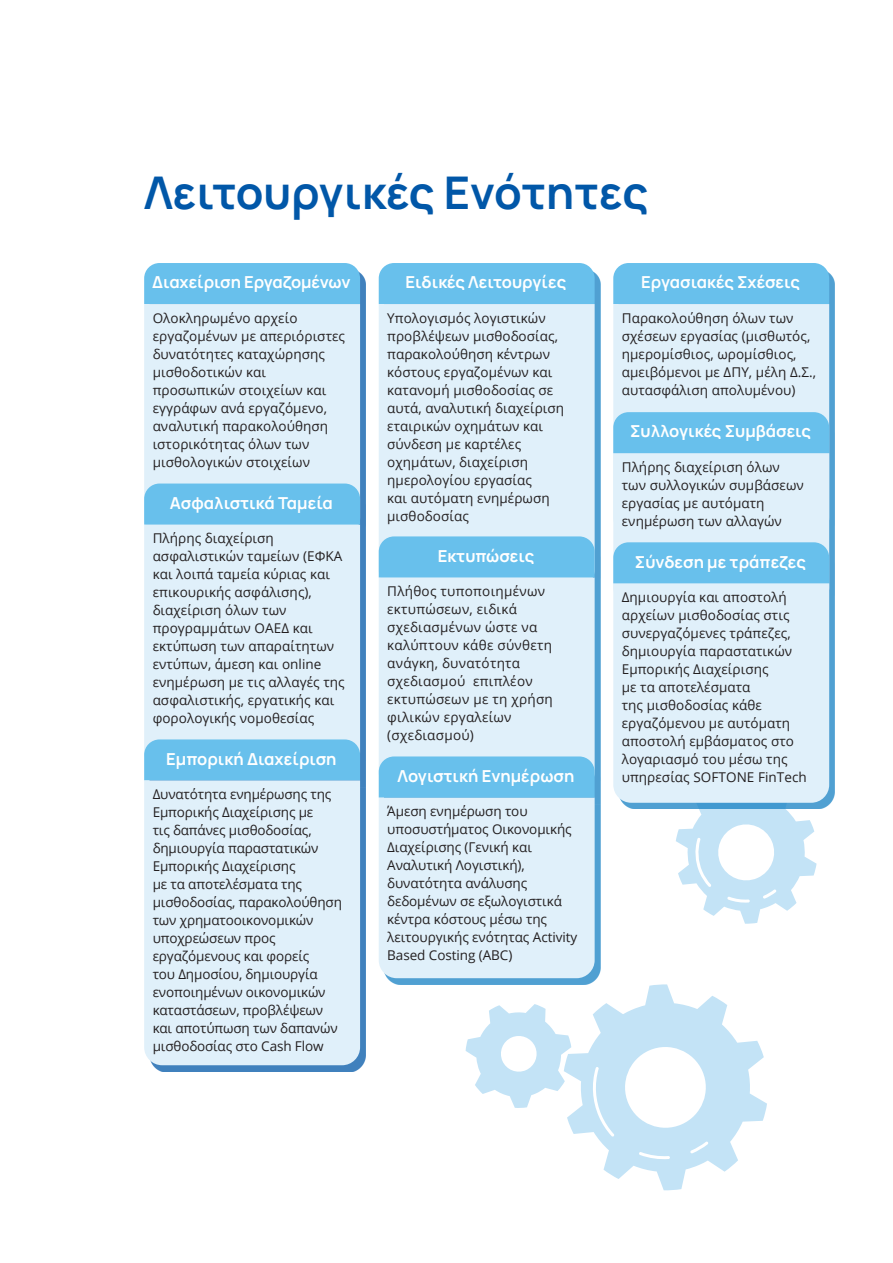
<style>
.page{position:relative;width:893px;height:1263px;background:#fff}
.page>*{position:absolute;margin:0;border:0;box-sizing:border-box;transform-origin:0 0}
.t1{font:200 45px "Manrope";color:#0157a8}
.t2{font:200 16.5px "Manrope";color:#fff}
.t3{font:13.5px/18px "Open Sans";letter-spacing:.005em;color:#231f20}
</style>
<div class="page">
<svg style="left:676px;top:809px;width:141px;height:115px"></svg>
<svg style="left:466px;top:984px;width:301px;height:206px"></svg>
<div style="left:384px;top:269px;width:216px;height:716px;background:#1681c4;opacity:.75"></div>
<div style="left:379px;top:263px;width:216px;height:41px;background:#68c0ec"></div>
<div style="left:379px;top:304px;width:216px;height:232px;background:#e0f0fa"></div>
<div style="left:379px;top:577px;width:216px;height:179px;background:#e0f0fa"></div>
<div style="left:379px;top:536px;width:216px;height:41px;background:#68c0ec"></div>
<svg style="left:379px;top:756px;width:216px;height:222px;background:#c9e6f7"></svg>
<div style="left:619px;top:269px;width:216px;height:540px;background:#1681c4;opacity:.75"></div>
<div style="left:613px;top:263px;width:216px;height:41px;background:#68c0ec"></div>
<div style="left:613px;top:304px;width:216px;height:108px;background:#e0f0fa"></div>
<div style="left:613px;top:605px;width:216px;height:198px;background:#e0f0fa"></div>
<svg style="left:613px;top:412px;width:216px;height:193px;background:#addbf4"></svg>
<div style="left:150px;top:269px;width:216px;height:803px;background:#0157a8;opacity:.75"></div>
<div style="left:144px;top:263px;width:216px;height:41px;background:#68c0ec"></div>
<div style="left:144px;top:304px;width:216px;height:179px;background:#e0f0fa"></div>
<div style="left:144px;top:525px;width:216px;height:214px;background:#e0f0fa"></div>
<div style="left:144px;top:483px;width:216px;height:42px;background:#68c0ec"></div>
<div style="left:144px;top:739px;width:216px;height:41px;background:#68c0ec"></div>
<div style="left:144px;top:780px;width:216px;height:285px;background:#e0f0fa"></div>
<h1 class="t1" style="left:144px;top:161px;width:506px">Λειτουργικές Ενότητες</h1>
<p class="t2" style="left:152px;top:271px;width:200px">Διαχείριση Εργαζομένων</p>
<p class="t3" style="left:153px;top:309px;width:194px">Ολοκληρωμένο αρχείο εργαζομένων με απεριόριστες δυνατότητες καταχώρησης μισθοδοτικών και προσωπικών στοιχείων και εγγράφων ανά εργαζόμενο, αναλυτική παρακολούθηση ιστορικότητας όλων των μισθολογικών στοιχείων</p>
<p class="t2" style="left:170px;top:491px;width:165px">Ασφαλιστικά Ταμεία</p>
<p class="t3" style="left:153px;top:529px;width:193px">Πλήρης διαχείριση ασφαλιστικών ταμείων (ΕΦΚΑ και λοιπά ταμεία κύριας και επικουρικής ασφάλισης), διαχείριση όλων των προγραμμάτων ΟΑΕΔ και εκτύπωση των απαραίτητων εντύπων, άμεση και online ενημέρωση με τις αλλαγές της ασφαλιστικής, εργατικής και φορολογικής νομοθεσίας</p>
<p class="t2" style="left:166px;top:747px;width:172px">Εμπορική Διαχείριση</p>
<p class="t3" style="left:153px;top:785px;width:191px">Δυνατότητα ενημέρωσης της<br>Εμπορικής Διαχείρισης με<br>τις δαπάνες μισθοδοσίας, δημιουργία παραστατικών<br>Εμπορικής Διαχείρισης<br>με τα αποτελέσματα της μισθοδοσίας, παρακολούθηση των χρηματοοικονομικών υποχρεώσεων προς εργαζόμενους και φορείς<br>του Δημοσίου, δημιουργία ενοποιημένων οικονομικών καταστάσεων, προβλέψεων και αποτύπωση των δαπανών μισθοδοσίας στο Cash Flow</p>
<p class="t2" style="left:406px;top:271px;width:162px">Ειδικές Λειτουργίες</p>
<p class="t3" style="left:387px;top:309px;width:178px">Υπολογισμός λογιστικών προβλέψεων μισθοδοσίας, παρακολούθηση κέντρων κόστους εργαζομένων και κατανομή μισθοδοσίας σε αυτά, αναλυτική διαχείριση εταιρικών οχημάτων και σύνδεση με καρτέλες οχημάτων, διαχείριση ημερολογίου εργασίας<br>και αυτόματη ενημέρωση μισθοδοσίας</p>
<p class="t2" style="left:438px;top:544px;width:98px">Εκτυπώσεις</p>
<p class="t3" style="left:387px;top:582px;width:167px">Πλήθος τυποποιημένων εκτυπώσεων, ειδικά σχεδιασμένων ώστε να καλύπτουν κάθε σύνθετη ανάγκη, δυνατότητα σχεδιασμού επιπλέον εκτυπώσεων με τη χρήση φιλικών εργαλείων (σχεδιασμού)</p>
<p class="t2" style="left:398px;top:764px;width:178px">Λογιστική Ενημέρωση</p>
<p class="t3" style="left:387px;top:802px;width:192px">Άμεση ενημέρωση του υποσυστήματος Οικονομικής<br>Διαχείρισης (Γενική και<br>Αναλυτική Λογιστική), δυνατότητα ανάλυσης δεδομένων σε εξωλογιστικά κέντρα κόστους μέσω της λειτουργικής ενότητας Activity<br>Based Costing (ABC)</p>
<p class="t2" style="left:641px;top:271px;width:160px">Εργασιακές Σχέσεις</p>
<p class="t3" style="left:622px;top:309px;width:196px">Παρακολούθηση όλων των σχέσεων εργασίας (μισθωτός, ημερομίσθιος, ωρομίσθιος, αμειβόμενοι με ΔΠΥ, μέλη Δ.Σ., αυτασφάλιση απολυμένου)</p>
<p class="t2" style="left:630px;top:420px;width:182px">Συλλογικές Συμβάσεις</p>
<p class="t3" style="left:622px;top:458px;width:184px">Πλήρης διαχείριση όλων των συλλογικών συμβάσεων εργασίας με αυτόματη ενημέρωση των αλλαγών</p>
<p class="t2" style="left:635px;top:550px;width:173px">Σύνδεση με τράπεζες</p>
<p class="t3" style="left:622px;top:588px;width:187px">Δημιουργία και αποστολή αρχείων μισθοδοσίας στις συνεργαζόμενες τράπεζες, δημιουργία παραστατικών<br>Εμπορικής Διαχείρισης<br>με τα αποτελέσματα<br>της μισθοδοσίας κάθε εργαζόμενου με αυτόματη αποστολή εμβάσματος στο λογαριασμό του μέσω της υπηρεσίας SOFTONE FinTech</p>
</div>
